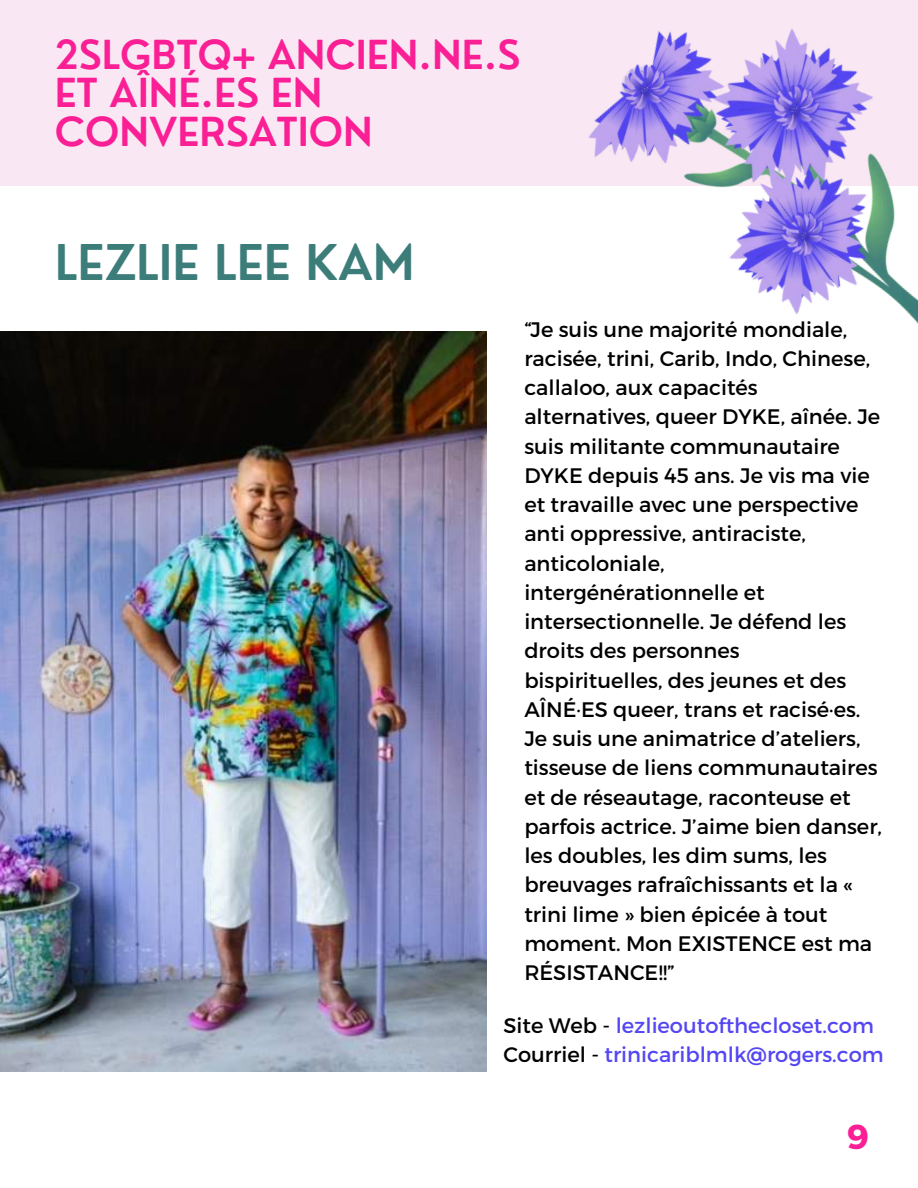
<style>
.page{position:relative;width:918px;height:1188px;background:#fff}
.page>*{position:absolute;margin:0;border:0;box-sizing:border-box;transform-origin:0 0}
.t1{font:600 48px "Nourd";color:#3c7d7a}
.t2{font:600 39px/38.2px "Nourd";color:#fa1f95}
.t3{font:700 34.5px "Montserrat";color:#fa1f95}
.t4{font:21px/29.2px "Montserrat";color:#000}
.t5{font:21px/29.2px "Montserrat";color:#5446f3}
.s1{color:#000}
</style>
<div class="page">
<div style="left:0;top:0;width:917px;height:186px;background:#f9e8f3"></div>
<img style="left:0;top:332px;width:486px;height:740px">
<img style="left:459px;top:0;width:459px;height:455px">
<h2 class="t2" style="left:55px;top:35px;width:467px">2SLGBTQ+ ANCIEN.NE.S<br>ET AÎNÉ.ES EN<br>CONVERSATION</h2>
<h1 class="t1" style="left:55px;top:232px;width:361px">LEZLIE LEE KAM</h1>
<p class="t4" style="left:524px;top:313px;width:359px">“Je suis une majorité mondiale, racisée, trini, Carib, Indo, Chinese, callaloo, aux capacités alternatives, queer DYKE, aînée. Je suis militante communautaire<br>DYKE depuis 45 ans. Je vis ma vie et travaille avec une perspective anti oppressive, antiraciste, anticoloniale, intergénérationnelle et intersectionnelle. Je défend les droits des personnes bispirituelles, des jeunes et des<br>AÎNÉ·ES queer, trans et racisé·es.<br>Je suis une animatrice d’ateliers, tisseuse de liens communautaires et de réseautage, raconteuse et parfois actrice. J’aime bien danser, les doubles, les dim sums, les breuvages rafraîchissants et la « trini lime » bien épicée à tout moment. Mon EXISTENCE est ma<br>RÉSISTANCE!!”</p>
<p class="t5" style="left:503px;top:1010px;width:382px"><span class="s1">Site Web -</span> lezlieoutofthecloset.com<br><span class="s1">Courriel -</span> trinicariblmlk@rogers.com</p>
<h3 class="t3" style="left:847px;top:1114px;width:23px">9</h3>
</div>
